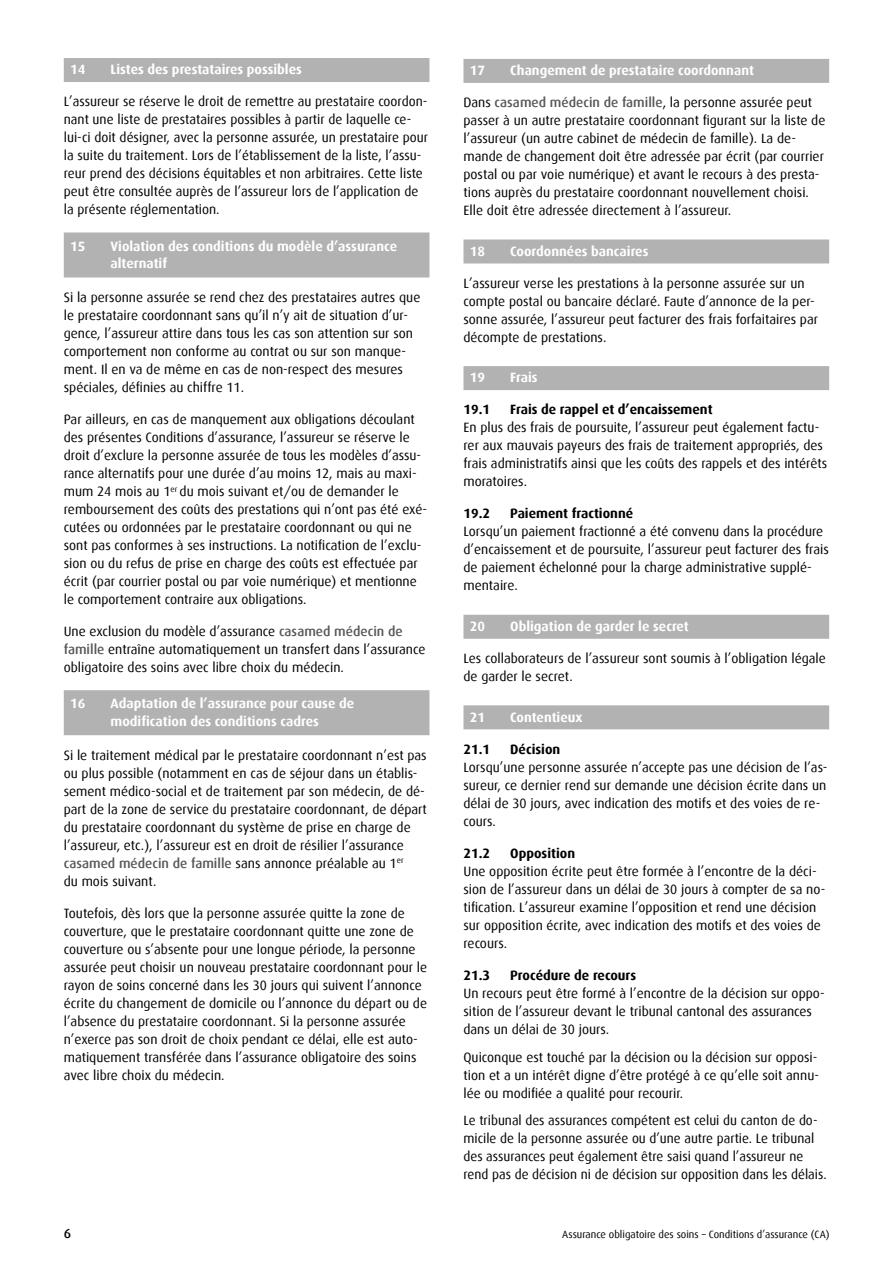
<style>
.page{position:relative;width:893px;height:1263px;background:#fff}
.page>*{position:absolute;margin:0;border:0;box-sizing:border-box;transform-origin:0 0}
.t1{font:13.5px/18px "Dax";color:#000}
.t2{font:700 13.5px/18px "Dax";color:#fff}
.t3{font:700 13.5px "Dax";color:#000}
.t4{font:500 13.5px "Dax";color:#000}
.t5{font:10.5px "Dax";color:#000}
.s1{font-weight:500;color:#575756}
</style>
<div class="page">
<div style="left:64px;top:58px;width:365px;height:24px;background:#b3b2b2"></div>
<div style="left:64px;top:232px;width:365px;height:45px;background:#b3b2b2"></div>
<div style="left:64px;top:690px;width:365px;height:45px;background:#b3b2b2"></div>
<div style="left:463px;top:59px;width:366px;height:24px;background:#b3b2b2"></div>
<div style="left:463px;top:239px;width:366px;height:24px;background:#b3b2b2"></div>
<div style="left:463px;top:366px;width:366px;height:24px;background:#b3b2b2"></div>
<div style="left:463px;top:615px;width:366px;height:24px;background:#b3b2b2"></div>
<div style="left:463px;top:705px;width:366px;height:24px;background:#b3b2b2"></div>
<p class="t2" style="left:70px;top:61px;width:17px">14</p>
<p class="t2" style="left:111px;top:61px;width:193px">Listes des prestataires possibles</p>
<p class="t1" style="left:64px;top:93px;width:366px">L’assureur se réserve le droit de remettre au prestataire coordon&shy;nant une liste de prestataires possibles à partir de laquelle ce&shy;lui-ci doit désigner, avec la personne assurée, un prestataire pour la suite du traitement. Lors de l’établissement de la liste, l’assu&shy;reur prend des décisions équitables et non arbitraires. Cette liste peut être consultée auprès de l’assureur lors de l’application de la présente réglementation.</p>
<p class="t2" style="left:70px;top:237px;width:17px">15</p>
<p class="t2" style="left:111px;top:237px;width:288px">Violation des conditions du modèle d’assurance alternatif</p>
<p class="t1" style="left:64px;top:288px;width:358px">Si la personne assurée se rend chez des prestataires autres que le prestataire coordonnant sans qu’il n’y ait de situation d’ur&shy;gence, l’assureur attire dans tous les cas son attention sur son comportement non conforme au contrat ou sur son manque&shy;ment. Il en va de même en cas de non-respect des mesures spéciales, définies au chiffre 11.</p>
<p class="t1" style="left:64px;top:410px;width:365px">Par ailleurs, en cas de manquement aux obligations découlant des présentes Conditions d’assurance, l’assureur se réserve le droit d’exclure la personne assurée de tous les modèles d’assu&shy;rance alternatifs pour une durée d’au moins 12, mais au maxi&shy;mum 24 mois au 1<sup>er</sup> du mois suivant et/ou de demander le remboursement des coûts des prestations qui n’ont pas été exé&shy;cutées ou ordonnées par le prestataire coordonnant ou qui ne sont pas conformes à ses instructions. La notification de l’exclu&shy;sion ou du refus de prise en charge des coûts est effectuée par écrit (par courrier postal ou par voie numérique) et mentionne le comportement contraire aux obligations.</p>
<p class="t1" style="left:64px;top:623px;width:363px">Une exclusion du modèle d’assurance <span class="s1">casamed médecin de famille</span> entraîne automatiquement un transfert dans l’assurance obligatoire des soins avec libre choix du médecin.</p>
<p class="t2" style="left:70px;top:695px;width:17px">16</p>
<p class="t2" style="left:111px;top:695px;width:245px">Adaptation de l’assurance pour cause de modification des conditions cadres</p>
<p class="t1" style="left:64px;top:746px;width:365px">Si le traitement médical par le prestataire coordonnant n’est pas ou plus possible (notamment en cas de séjour dans un établis&shy;sement médico-social et de traitement par son médecin, de dé&shy;part de la zone de service du prestataire coordonnant, de départ du prestataire coordonnant du système de prise en charge de l’assureur, etc.), l’assureur est en droit de résilier l’assurance <span class="s1">casamed médecin de famille</span> sans annonce préalable au 1<sup>er<br></sup>du mois suivant.</p>
<p class="t1" style="left:64px;top:904px;width:365px">Toutefois, dès lors que la personne assurée quitte la zone de couverture, que le prestataire coordonnant quitte une zone de couverture ou s’absente pour une longue période, la personne assurée peut choisir un nouveau prestataire coordonnant pour le rayon de soins concerné dans les 30 jours qui suivent l’annonce écrite du changement de domicile ou l’annonce du départ ou de l’absence du prestataire coordonnant. Si la personne assurée n’exerce pas son droit de choix pendant ce délai, elle est auto&shy;matiquement transférée dans l’assurance obligatoire des soins avec libre choix du médecin.</p>
<p class="t2" style="left:470px;top:62px;width:17px">17</p>
<p class="t2" style="left:510px;top:62px;width:245px">Changement de prestataire coordonnant</p>
<p class="t1" style="left:463px;top:94px;width:363px">Dans <span class="s1">casamed médecin de famille</span>, la personne assurée peut passer à un autre prestataire coordonnant figurant sur la liste de l’assureur (un autre cabinet de médecin de famille). La de&shy;mande de changement doit être adressée par écrit (par courrier postal ou par voie numérique) et avant le recours à des presta&shy;tions auprès du prestataire coordonnant nouvellement choisi.<br>Elle doit être adressée directement à l’assureur.</p>
<p class="t2" style="left:470px;top:242px;width:17px">18</p>
<p class="t2" style="left:510px;top:242px;width:140px">Coordonnées bancaires</p>
<p class="t1" style="left:463px;top:274px;width:356px">L’assureur verse les prestations à la personne assurée sur un compte postal ou bancaire déclaré. Faute d’annonce de la per&shy;sonne assurée, l’assureur peut facturer des frais forfaitaires par décompte de prestations.</p>
<p class="t2" style="left:470px;top:369px;width:17px">19</p>
<p class="t2" style="left:510px;top:369px;width:29px">Frais</p>
<p class="t3" style="left:463px;top:402px;width:28px">19.1</p>
<p class="t3" style="left:510px;top:402px;width:204px">Frais de rappel et d’encaissement</p>
<p class="t1" style="left:463px;top:419px;width:365px">En plus des frais de poursuite, l’assureur peut également factu&shy;rer aux mauvais payeurs des frais de traitement appropriés, des frais administratifs ainsi que les coûts des rappels et des intérêts moratoires.</p>
<p class="t3" style="left:463px;top:506px;width:28px">19.2</p>
<p class="t3" style="left:510px;top:506px;width:124px">Paiement fractionné</p>
<p class="t1" style="left:463px;top:523px;width:367px">Lorsqu’un paiement fractionné a été convenu dans la procédure d’encaissement et de poursuite, l’assureur peut facturer des frais de paiement échelonné pour la charge administrative supplé&shy;mentaire.</p>
<p class="t2" style="left:470px;top:617px;width:17px">20</p>
<p class="t2" style="left:510px;top:617px;width:180px">Obligation de garder le secret</p>
<p class="t1" style="left:463px;top:649px;width:364px">Les collaborateurs de l’assureur sont soumis à l’obligation légale de garder le secret.</p>
<p class="t2" style="left:470px;top:708px;width:17px">21</p>
<p class="t2" style="left:510px;top:708px;width:74px">Contentieux</p>
<p class="t3" style="left:463px;top:741px;width:28px">21.1</p>
<p class="t3" style="left:510px;top:741px;width:52px">Décision</p>
<p class="t1" style="left:463px;top:758px;width:365px">Lorsqu’une personne assurée n’accepte pas une décision de l’as&shy;sureur, ce dernier rend sur demande une décision écrite dans un délai de 30 jours, avec indication des motifs et des voies de re&shy;cours.</p>
<p class="t3" style="left:463px;top:845px;width:28px">21.2</p>
<p class="t3" style="left:510px;top:845px;width:66px">Opposition</p>
<p class="t1" style="left:463px;top:862px;width:363px">Une opposition écrite peut être formée à l’encontre de la déci&shy;sion de l’assureur dans un délai de 30 jours à compter de sa no&shy;tification. L’assureur examine l’opposition et rend une décision sur opposition écrite, avec indication des motifs et des voies de recours.</p>
<p class="t3" style="left:463px;top:967px;width:28px">21.3</p>
<p class="t3" style="left:510px;top:967px;width:127px">Procédure de recours</p>
<p class="t1" style="left:463px;top:984px;width:363px">Un recours peut être formé à l’encontre de la décision sur oppo&shy;sition de l’assureur devant le tribunal cantonal des assurances dans un délai de 30 jours.</p>
<p class="t1" style="left:463px;top:1048px;width:357px">Quiconque est touché par la décision ou la décision sur opposi&shy;tion et a un intérêt digne d’être protégé à ce qu’elle soit annu&shy;lée ou modifiée a qualité pour recourir.</p>
<p class="t1" style="left:463px;top:1112px;width:365px">Le tribunal des assurances compétent est celui du canton de do&shy;micile de la personne assurée ou d’une autre partie. Le tribunal des assurances peut également être saisi quand l’assureur ne rend pas de décision ni de décision sur opposition dans les délais.</p>
<p class="t4" style="left:64px;top:1225px;width:9px">6</p>
<p class="t5" style="left:562px;top:1228px;width:269px">Assurance obligatoire des soins – Conditions d’assurance (CA)</p>
</div>
